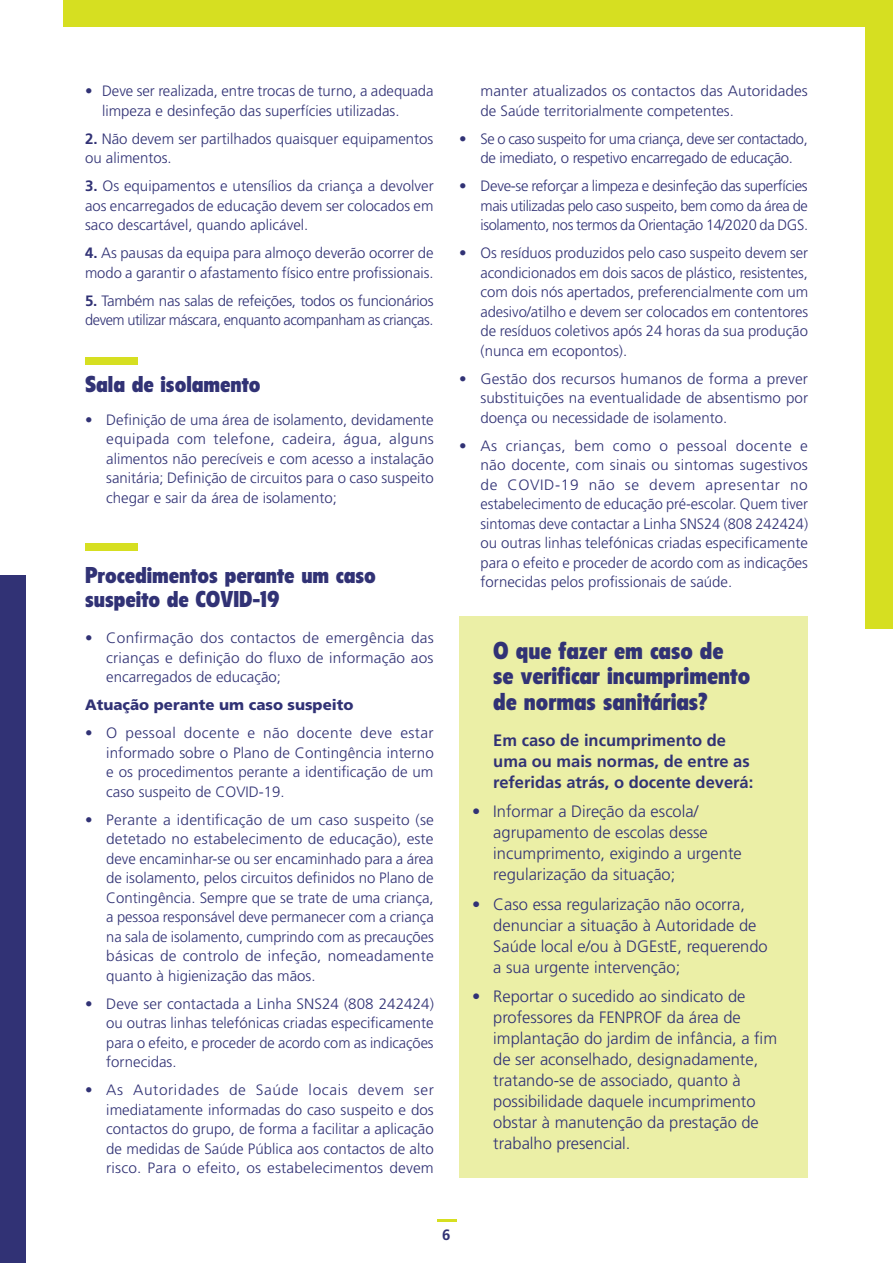
<style>
.page{position:relative;width:893px;height:1263px;background:#fff}
.page>*{position:absolute;margin:0;border:0;box-sizing:border-box;transform-origin:0 0}
.t1{font:900 condensed 24px/25.5px "Flyer LT Std";color:#313275}
.t2{font:900 condensed 22.5px/24px "Flyer LT Std";color:#313275}
.t3{font:300 16.5px/21px "Frutiger LT Std";color:#313275}
.t4{font:700 16.5px/21px "Frutiger LT Std";color:#313275}
.t5{font:300 15px/19.5px "Frutiger LT Std";color:#313275;text-align:justify}
.t6{font:300 15px/19.5px "Frutiger LT Std";letter-spacing:-.025em;color:#313275}
.t7{font:900 15px "Frutiger LT Std";color:#313275}
.t8{font:700 15px "Frutiger LT Std";color:#313275}
.s1{font-weight:700}
</style>
<div class="page">
<div style="left:459px;top:617px;width:349px;height:561px;background:#ebefa6"></div>
<div style="left:85px;top:357px;width:53px;height:7px;background:#d6df21"></div>
<div style="left:85px;top:543px;width:53px;height:7px;background:#d6df21"></div>
<div style="left:64px;top:0;width:829px;height:26px;background:#d6df21"></div>
<div style="left:865px;top:9px;width:28px;height:620px;background:#d6df21"></div>
<div style="left:0;top:575px;width:25px;height:688px;background:#313275"></div>
<svg style="left:437px;top:1219px;width:19px;height:2px"></svg>
<p class="t5" style="left:102px;top:82px;width:333px;text-indent:-17px">• Deve ser realizada, entre trocas de turno, a adequada limpeza e desinfeção das superfícies utilizadas.</p>
<p class="t5" style="left:85px;top:129px;width:350px"><span class="s1">2.</span> Não devem ser partilhados quaisquer equipamentos</p>
<p class="t5" style="left:85px;top:149px;width:88px">ou alimentos.</p>
<p class="t5" style="left:85px;top:177px;width:350px"><span class="s1">3.</span> Os equipamentos e utensílios da criança a devolver aos encarregados de educação devem ser colocados em saco descartável, quando aplicável.</p>
<p class="t5" style="left:85px;top:244px;width:350px"><span class="s1">4.</span> As pausas da equipa para almoço deverão ocorrer de modo a garantir o afastamento físico entre profissionais.</p>
<p class="t6" style="left:85px;top:291px;width:350px"><span class="s1">5.</span> Também nas salas de refeições, todos os funcionários devem utilizar máscara, enquanto acompanham as crianças.</p>
<p class="t2" style="left:85px;top:372px;width:177px">Sala de isolamento</p>
<p class="t5" style="left:106px;top:410px;width:329px;text-indent:-21px">• Definição de uma área de isolamento, devidamente equipada com telefone, cadeira, água, alguns alimentos não perecíveis e com acesso a instalação sanitária; Definição de circuitos para o caso suspeito chegar e sair da área de isolamento;</p>
<p class="t2" style="left:85px;top:563px;width:292px">Procedimentos perante um caso suspeito de COVID-19</p>
<p class="t5" style="left:106px;top:628px;width:329px;text-indent:-21px">• Confirmação dos contactos de emergência das crianças e definição do fluxo de informação aos encarregados de educação;</p>
<p class="t7" style="left:85px;top:696px;width:270px">Atuação perante um caso suspeito</p>
<p class="t5" style="left:106px;top:723px;width:329px;text-indent:-21px">• O pessoal docente e não docente deve estar informado sobre o Plano de Contingência interno e os procedimentos perante a identificação de um caso suspeito de COVID-19.</p>
<p class="t5" style="left:106px;top:810px;width:329px;text-indent:-21px">• Perante a identificação de um caso suspeito (se detetado no estabelecimento de educação), este deve encaminhar-se ou ser encaminhado para a área de isolamento, pelos circuitos definidos no Plano de Contingência. Sempre que se trate de uma criança, a pessoa responsável deve permanecer com a criança na sala de isolamento, cumprindo com as precauções básicas de controlo de infeção, nomeadamente quanto à higienização das mãos.</p>
<p class="t5" style="left:106px;top:994px;width:329px;text-indent:-21px">• Deve ser contactada a Linha SNS24 (808 242424) ou outras linhas telefónicas criadas especificamente para o efeito, e proceder de acordo com as indicações fornecidas.</p>
<p class="t5" style="left:106px;top:1080px;width:329px;text-indent:-21px">• As Autoridades de Saúde locais devem ser imediatamente informadas do caso suspeito e dos contactos do grupo, de forma a facilitar a aplicação de medidas de Saúde Pública aos contactos de alto risco. Para o efeito, os estabelecimentos devem</p>
<p class="t5" style="left:480px;top:82px;width:329px">manter atualizados os contactos das Autoridades de Saúde territorialmente competentes.</p>
<p class="t6" style="left:459px;top:129px;width:350px;text-align:center">• Se o caso suspeito for uma criança, deve ser contactado, de imediato, o respetivo encarregado de educação.</p>
<p class="t5" style="left:480px;top:177px;width:329px;text-indent:-21px">• Deve-se reforçar a limpeza e desinfeção das superfícies mais utilizadas pelo caso suspeito, bem como da área de isolamento, nos termos da Orientação 14/2020 da DGS.</p>
<p class="t5" style="left:480px;top:244px;width:329px;text-indent:-21px">• Os resíduos produzidos pelo caso suspeito devem ser acondicionados em dois sacos de plástico, resistentes, com dois nós apertados, preferencialmente com um adesivo/atilho e devem ser colocados em contentores de resíduos coletivos após 24 horas da sua produção (nunca em ecopontos).</p>
<p class="t5" style="left:480px;top:369px;width:329px;text-indent:-21px">• Gestão dos recursos humanos de forma a prever substituições na eventualidade de absentismo por doença ou necessidade de isolamento.</p>
<p class="t5" style="left:480px;top:436px;width:329px;text-indent:-21px">• As crianças, bem como o pessoal docente e não docente, com sinais ou sintomas sugestivos de COVID-19 não se devem apresentar no estabelecimento de educação pré-escolar. Quem tiver sintomas deve contactar a Linha SNS24 (808 242424) ou outras linhas telefónicas criadas especificamente para o efeito e proceder de acordo com as indicações fornecidas pelos profissionais de saúde.</p>
<p class="t1" style="left:493px;top:638px;width:258px">O que fazer em caso de<br>se verificar incumprimento de normas sanitárias?</p>
<p class="t4" style="left:493px;top:730px;width:262px">Em caso de incumprimento de uma ou mais normas, de entre as referidas atrás, o docente deverá:</p>
<p class="t3" style="left:493px;top:801px;width:250px;text-indent:-21px">• Informar a Direção da escola/ agrupamento de escolas desse incumprimento, exigindo a urgente regularização da situação;</p>
<p class="t3" style="left:493px;top:894px;width:276px;text-indent:-21px">• Caso essa regularização não ocorra, denunciar a situação à Autoridade de Saúde local e/ou à DGEstE, requerendo a sua urgente intervenção;</p>
<p class="t3" style="left:493px;top:986px;width:285px;text-indent:-21px">• Reportar o sucedido ao sindicato de professores da FENPROF da área de implantação do jardim de infância, a fim de ser aconselhado, designadamente, tratando-se de associado, quanto à possibilidade daquele incumprimento obstar à manutenção da prestação de trabalho presencial.</p>
<p class="t8" style="left:442px;top:1226px;width:10px">6</p>
</div>
